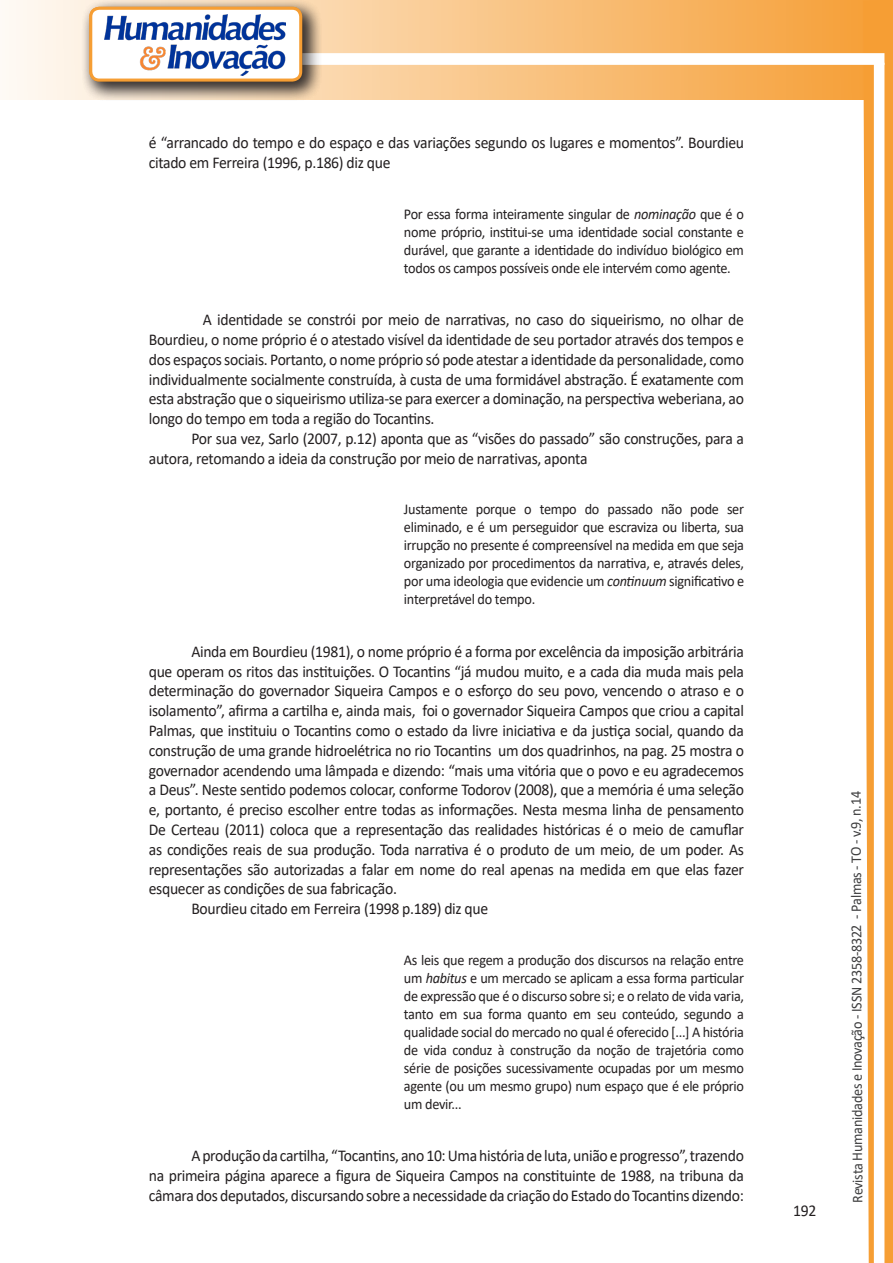
<style>
.page{position:relative;width:893px;height:1263px;background:#fff}
.page>*{position:absolute;margin:0;border:0;box-sizing:border-box;transform-origin:0 0}
.texto{font:16.5px/19.8px "Calibri";letter-spacing:-.02em;color:#231f20;text-align:justify;scale:.95 1}
.citacao{font:15px/18px "Calibri";letter-spacing:-.02em;color:#231f20;text-align:justify;scale:.95 1}
.t1{font:15px "Calibri";letter-spacing:-.025em;color:#3e3e3f;scale:.95 1}
.s1{font-style:italic}
</style>
<div class="page">
<svg style="left:5px;top:0;width:858px;height:100px;background:#f9c484"></svg>
<div style="left:302px;top:53px;width:582px;height:12px;background:#fff;border:2px solid #fff"></div>
<svg style="left:863px;top:0;width:30px;height:1263px"></svg>
<div style="left:81px;top:0;width:241px;height:102px;background:#231f20;opacity:.75"></div>
<svg style="left:91px;top:8px;width:210px;height:72px"></svg>
<div style="left:89px;top:7px;width:213px;height:75px;border:3px solid #f69e34;border-radius:9px"></div>
<p class="texto" style="left:149px;top:133px;width:628px">é “arrancado do tempo e do espaço e das variações segundo os lugares e momentos”. Bourdieu citado em Ferreira (1996, p.186) diz que</p>
<p class="citacao" style="left:404px;top:204px;width:360px">Por essa forma inteiramente singular de <span class="s1">nominação</span> que é o nome próprio, institui-se uma identidade social constante e durável, que garante a identidade do indivíduo biológico em todos os campos possíveis onde ele intervém como agente.</p>
<p class="texto" style="left:149px;top:309px;width:628px;text-indent:54px">A identidade se constrói por meio de narrativas, no caso do siqueirismo, no olhar de Bourdieu, o nome próprio é o atestado visível da identidade de seu portador através dos tempos e dos espaços sociais. Portanto, o nome próprio só pode atestar a identidade da personalidade, como individualmente socialmente construída, à custa de uma formidável abstração. É exatamente com esta abstração que o siqueirismo utiliza-se para exercer a dominação, na perspectiva weberiana, ao longo do tempo em toda a região do Tocantins.</p>
<p class="texto" style="left:149px;top:428px;width:628px;text-indent:43px">Por sua vez, Sarlo (2007, p.12) aponta que as “visões do passado” são construções, para a autora, retomando a ideia da construção por meio de narrativas, aponta</p>
<p class="citacao" style="left:404px;top:500px;width:360px">Justamente porque o tempo do passado não pode ser eliminado, e é um perseguidor que escraviza ou liberta, sua irrupção no presente é compreensível na medida em que seja organizado por procedimentos da narrativa, e, através deles, por uma ideologia que evidencie um <span class="s1">continuum</span> significativo e interpretável do tempo.</p>
<p class="texto" style="left:149px;top:641px;width:628px;text-indent:43px">Ainda em Bourdieu (1981), o nome próprio é a forma por excelência da imposição arbitrária que operam os ritos das instituições. O Tocantins “já mudou muito, e a cada dia muda mais pela determinação do governador Siqueira Campos e o esforço do seu povo, vencendo o atraso e o isolamento”, afirma a cartilha e, ainda mais, foi o governador Siqueira Campos que criou a capital Palmas, que instituiu o Tocantins como o estado da livre iniciativa e da justiça social, quando da construção de uma grande hidroelétrica no rio Tocantins um dos quadrinhos, na pag. 25 mostra o governador acendendo uma lâmpada e dizendo: “mais uma vitória que o povo e eu agradecemos a Deus”. Neste sentido podemos colocar, conforme Todorov (2008), que a memória é uma seleção e, portanto, é preciso escolher entre todas as informações. Nesta mesma linha de pensamento De Certeau (2011) coloca que a representação das realidades históricas é o meio de camuflar as condições reais de sua produção. Toda narrativa é o produto de um meio, de um poder. As representações são autorizadas a falar em nome do real apenas na medida em que elas fazer esquecer as condições de sua fabricação.</p>
<p class="texto" style="left:191px;top:898px;width:314px">Bourdieu citado em Ferreira (1998 p.189) diz que</p>
<p class="citacao" style="left:404px;top:950px;width:360px">As leis que regem a produção dos discursos na relação entre um <span class="s1">habitus</span> e um mercado se aplicam a essa forma particular de expressão que é o discurso sobre si; e o relato de vida varia, tanto em sua forma quanto em seu conteúdo, segundo a qualidade social do mercado no qual é oferecido [...] A história de vida conduz à construção da noção de trajetória como série de posições sucessivamente ocupadas por um mesmo agente (ou um mesmo grupo) num espaço que é ele próprio um devir...</p>
<p class="texto" style="left:149px;top:1145px;width:628px;text-indent:43px">A produção da cartilha, “Tocantins, ano 10: Uma história de luta, união e progresso”, trazendo na primeira página aparece a figura de Siqueira Campos na constituinte de 1988, na tribuna da câmara dos deputados, discursando sobre a necessidade da criação do Estado do Tocantins dizendo:</p>
<p class="texto" style="left:793px;top:1200px;width:26px">192</p>
<p class="t1" style="left:846px;top:1203px;width:435px;rotate:-90deg">Revista Humanidades e Inovação - ISSN 2358-8322 - Palmas - TO - v.9, n.14</p>
</div>
